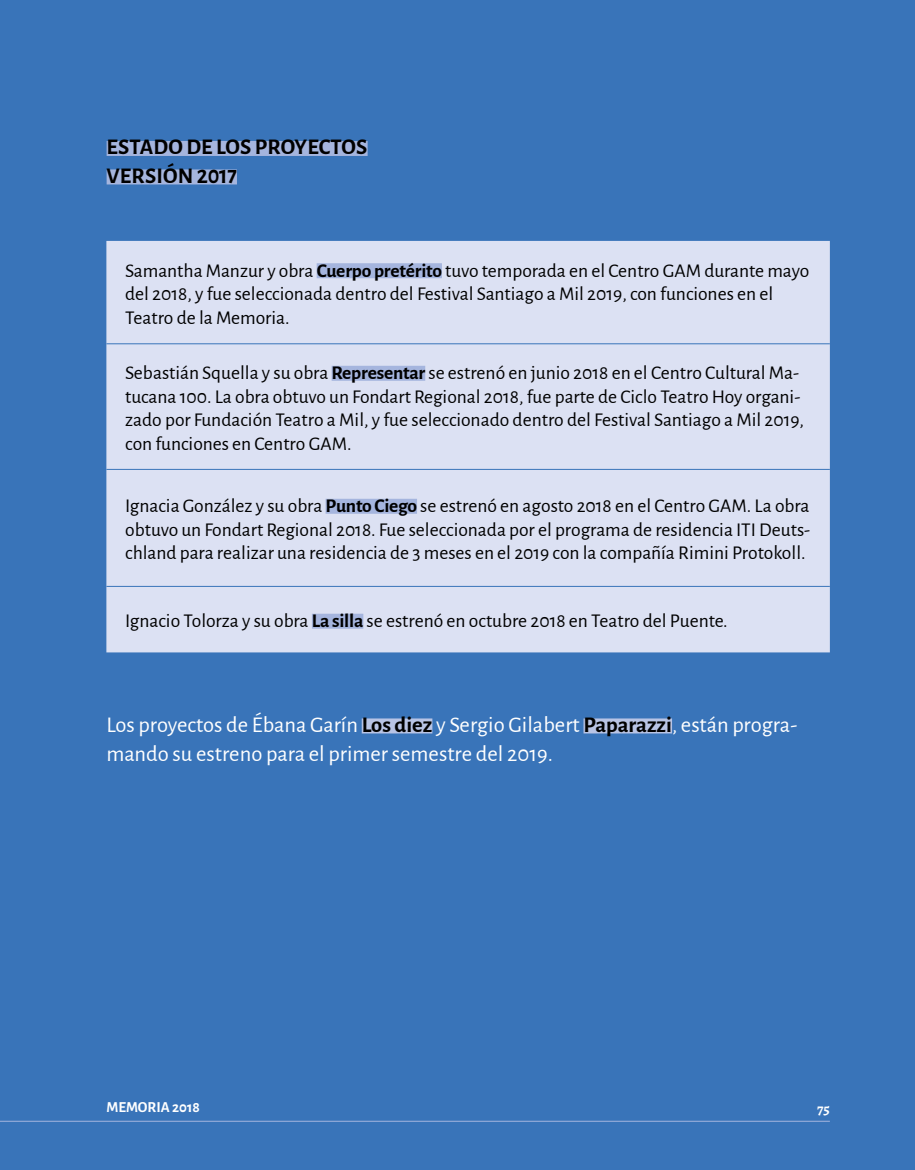
<style>
.page{position:relative;width:915px;height:1170px;background:#fff}
.page>*{position:absolute;margin:0;border:0;box-sizing:border-box;transform-origin:0 0}
.t1{font:22.5px/28.5px "Alegreya Sans";color:#fff}
.t2{font:700 22.5px/28.5px "Alegreya Sans";letter-spacing:.005em;color:#000}
.t3{font:19.5px/23.4px "Alegreya Sans";color:#000}
.t4{font:700 15px "Alegreya Sans SC";color:#fff}
.t5{font:700 15px "Alegreya";color:#fff}
.s1{font-weight:700}
.s2{font-weight:700;color:#000}
</style>
<div class="page">
<div style="left:0;top:0;width:914px;height:1169px;background:#3974b9"></div>
<hr style="left:0;top:1120px;width:829px;height:1px;background:#a5b5de">
<div style="left:107px;top:141px;width:260px;height:15px;background:#a5b5de"></div>
<div style="left:107px;top:169px;width:130px;height:15px;background:#a5b5de"></div>
<div style="left:361px;top:718px;width:71px;height:15px;background:#b8c4e5"></div>
<div style="left:583px;top:718px;width:88px;height:15px;background:#b8c4e5"></div>
<div style="left:106px;top:241px;width:723px;height:411px;background:#dce1f3"></div>
<hr style="left:106px;top:343px;width:723px;height:1px;background:#3974b9">
<hr style="left:106px;top:469px;width:723px;height:1px;background:#3974b9">
<hr style="left:106px;top:586px;width:723px;height:1px;background:#3974b9">
<div style="left:316px;top:263px;width:126px;height:15px;background:#a5b5de"></div>
<div style="left:331px;top:366px;width:94px;height:15px;background:#a5b5de"></div>
<div style="left:325px;top:498px;width:92px;height:15px;background:#a5b5de"></div>
<div style="left:312px;top:613px;width:51px;height:15px;background:#a5b5de"></div>
<p class="t2" style="left:107px;top:131px;width:262px">ESTADO DE LOS PROYECTOS<br>VERSIÓN 2017</p>
<p class="t3" style="left:125px;top:258px;width:685px">Samantha Manzur y obra <span class="s1">Cuerpo pretérito</span> tuvo temporada en el Centro GAM durante mayo del 2018, y fue seleccionada dentro del Festival Santiago a Mil 2019, con funciones en el<br>Teatro de la Memoria.</p>
<p class="t3" style="left:125px;top:360px;width:680px">Sebastián Squella y su obra <span class="s1">Representar</span> se estrenó en junio 2018 en el Centro Cultural Ma&shy;tucana 100. La obra obtuvo un Fondart Regional 2018, fue parte de Ciclo Teatro Hoy organi&shy;zado por Fundación Teatro a Mil, y fue seleccionado dentro del Festival Santiago a Mil 2019, con funciones en Centro GAM.</p>
<p class="t3" style="left:125px;top:493px;width:686px;text-align:justify">Ignacia González y su obra <span class="s1">Punto Ciego</span> se estrenó en agosto 2018 en el Centro GAM. La obra obtuvo un Fondart Regional 2018. Fue seleccionada por el programa de residencia ITI Deuts&shy;chland para realizar una residencia de 3 meses en el 2019 con la compañía Rimini Protokoll.</p>
<p class="t3" style="left:125px;top:608px;width:603px">Ignacio Tolorza y su obra <span class="s1">La silla</span> se estrenó en octubre 2018 en Teatro del Puente.</p>
<p class="t1" style="left:106px;top:709px;width:692px">Los proyectos de Ébana Garín <span class="s2">Los diez</span> y Sergio Gilabert <span class="s2">Paparazzi</span>, están progra&shy;mando su estreno para el primer semestre del 2019.</p>
<p class="t4" style="left:106px;top:1096px;width:95px">MEMORIA 2018</p>
<p class="t5" style="left:816px;top:1098px;width:14px">75</p>
</div>
